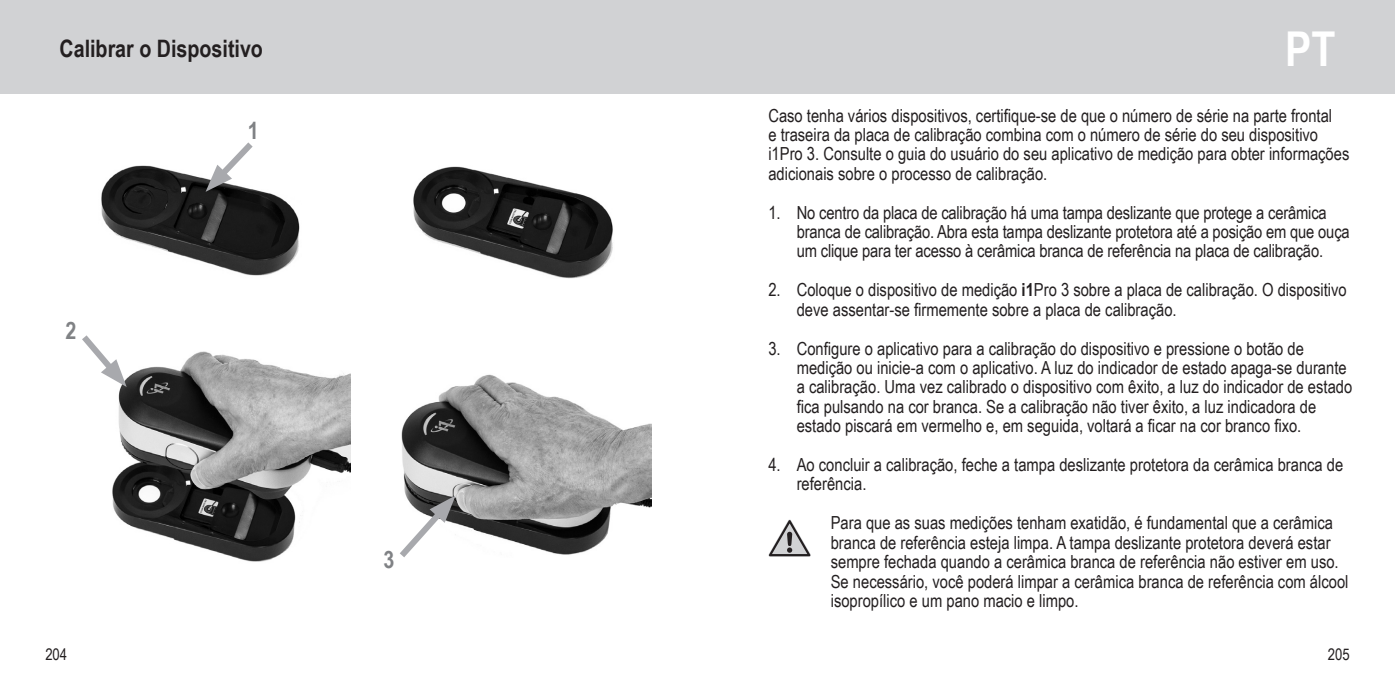
<style>
.page{position:relative;width:1395px;height:698px;background:#fff}
.page>*{position:absolute;margin:0;border:0;box-sizing:border-box;transform-origin:0 0}
.t1{font:700 48px "Arial Narrow";color:#fff}
.Headline{font:700 24px "Arial Narrow";color:#231f20}
.t2{font:700 24px "Arial Narrow";color:#808285}
.Standard_text{font:18px/19.4px "Arial Narrow";color:#231f20}
.t3{font:16px "Arial Narrow";color:#231f20}
.s1{font-weight:700}
</style>
<div class="page">
<div style="left:0;top:0;width:1395px;height:94px;background:#d1d2d4"></div>
<svg style="left:768px;top:519px;width:43px;height:38px"></svg>
<img style="left:101px;top:165px;width:199px;height:111px">
<img style="left:112px;top:351px;width:239px;height:211px">
<img style="left:401px;top:374px;width:251px;height:181px">
<img style="left:413px;top:166px;width:200px;height:112px">
<svg style="left:206px;top:142px;width:53px;height:50px"></svg>
<svg style="left:82px;top:335px;width:45px;height:52px"></svg>
<svg style="left:400px;top:495px;width:56px;height:62px"></svg>
<p class="Headline" style="left:60px;top:30px;width:205px">Calibrar o Dispositivo</p>
<p class="t2" style="left:65px;top:312px;width:12px">2</p>
<p class="t2" style="left:248px;top:113px;width:12px">1</p>
<p class="t2" style="left:383px;top:541px;width:12px">3</p>
<h1 class="t1" style="left:1285px;top:13px;width:52px">PT</h1>
<p class="Standard_text" style="left:768px;top:105px;width:582px">Caso tenha vários dispositivos, certifique-se de que o número de série na parte frontal<br>e traseira da placa de calibração combina com o número de série do seu dispositivo i1Pro 3. Consulte o guia do usuário do seu aplicativo de medição para obter informações adicionais sobre o processo de calibração.</p>
<p class="Standard_text" style="left:797px;top:202px;width:554px;text-indent:-28px">1. No centro da placa de calibração há uma tampa deslizante que protege a cerâmica branca de calibração. Abra esta tampa deslizante protetora até a posição em que ouça um clique para ter acesso à cerâmica branca de referência na placa de calibração.</p>
<p class="Standard_text" style="left:797px;top:279px;width:551px;text-indent:-28px">2. Coloque o dispositivo de medição <span class="s1">i1</span>Pro 3 sobre a placa de calibração. O dispositivo deve assentar-se firmemente sobre a placa de calibração.</p>
<p class="Standard_text" style="left:797px;top:337px;width:557px;text-indent:-28px">3. Configure o aplicativo para a calibração do dispositivo e pressione o botão de medição ou inicie-a com o aplicativo. A luz do indicador de estado apaga-se durante a calibração. Uma vez calibrado o dispositivo com êxito, a luz do indicador de estado fica pulsando na cor branca. Se a calibração não tiver êxito, a luz indicadora de estado piscará em vermelho e, em seguida, voltará a ficar na cor branco fixo.</p>
<p class="Standard_text" style="left:797px;top:454px;width:548px;text-indent:-28px">4. Ao concluir a calibração, feche a tampa deslizante protetora da cerâmica branca de referência.</p>
<p class="Standard_text" style="left:831px;top:512px;width:519px">Para que as suas medições tenham exatidão, é fundamental que a cerâmica branca de referência esteja limpa. A tampa deslizante protetora deverá estar sempre fechada quando a cerâmica branca de referência não estiver em uso.<br>Se necessário, você poderá limpar a cerâmica branca de referência com álcool isopropílico e um pano macio e limpo.</p>
<p class="t3" style="left:45px;top:642px;width:23px">204</p>
<p class="t3" style="left:1327px;top:642px;width:23px">205</p>
</div>
